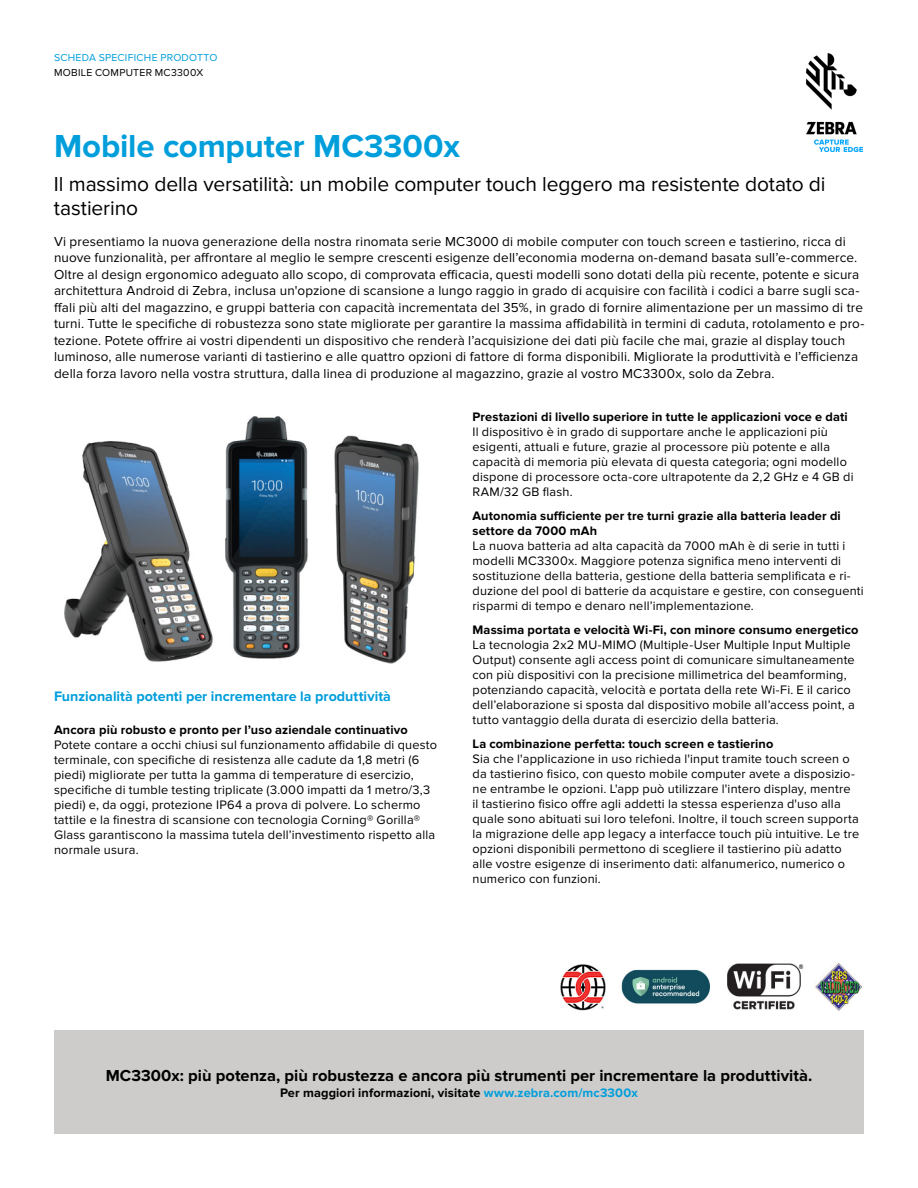
<style>
.page{position:relative;width:918px;height:1188px;background:#fff}
.page>*{position:absolute;margin:0;border:0;box-sizing:border-box;transform-origin:0 0}
.t1{font:700 33px "Proxima Nova";letter-spacing:-.005em;color:#009edb}
.t2{font:21px/24px "Proxima Nova";letter-spacing:-.005em;color:#000}
.t3{font:700 16.5px "Proxima Nova";color:#000}
.t4{font:700 14.25px "Proxima Nova";color:#009edb}
.t5{font:13.5px/16.5px "Proxima Nova";letter-spacing:.01em;color:#000}
.t6{font:12.75px/15px "Proxima Nova";letter-spacing:.015em;color:#000}
.t7{font:700 12.75px/15px "Proxima Nova";letter-spacing:.01em;color:#000}
.t8{font:10.5px "Proxima Nova";letter-spacing:.025em;color:#009edb}
.t9{font:10.5px "Proxima Nova";letter-spacing:.025em;color:#000}
.s1{color:#009edb}
</style>
<div class="page">
<img style="left:806px;top:54px;width:56px;height:97px">
<div style="left:54px;top:1031px;width:810px;height:103px;background:#cdccca"></div>
<img style="left:560px;top:962px;width:303px;height:49px">
<img style="left:64px;top:416px;width:355px;height:248px">
<p class="t8" style="left:54px;top:52px;width:165px">SCHEDA SPECIFICHE PRODOTTO</p>
<p class="t9" style="left:54px;top:66px;width:151px">MOBILE COMPUTER MC3300X</p>
<h1 class="t1" style="left:54px;top:127px;width:408px">Mobile computer MC3300x</h1>
<h2 class="t2" style="left:54px;top:173px;width:773px">Il massimo della versatilità: un mobile computer touch leggero ma resistente dotato di tastierino</h2>
<p class="t5" style="left:54px;top:233px;width:812px">Vi presentiamo la nuova generazione della nostra rinomata serie MC3000 di mobile computer con touch screen e tastierino, ricca di nuove funzionalità, per affrontare al meglio le sempre crescenti esigenze dell’economia moderna on-demand basata sull’e-commerce.<br>Oltre al design ergonomico adeguato allo scopo, di comprovata efficacia, questi modelli sono dotati della più recente, potente e sicura architettura Android di Zebra, inclusa un'opzione di scansione a lungo raggio in grado di acquisire con facilità i codici a barre sugli sca&shy;ffali più alti del magazzino, e gruppi batteria con capacità incrementata del 35%, in grado di fornire alimentazione per un massimo di tre turni. Tutte le specifiche di robustezza sono state migliorate per garantire la massima affidabilità in termini di caduta, rotolamento e pro&shy;tezione. Potete offrire ai vostri dipendenti un dispositivo che renderà l’acquisizione dei dati più facile che mai, grazie al display touch luminoso, alle numerose varianti di tastierino e alle quattro opzioni di fattore di forma disponibili. Migliorate la produttività e l’efficienza della forza lavoro nella vostra struttura, dalla linea di produzione al magazzino, grazie al vostro MC3300x, solo da Zebra.</p>
<p class="t4" style="left:54px;top:688px;width:339px">Funzionalità potenti per incrementare la produttività</p>
<p class="t7" style="left:54px;top:722px;width:355px">Ancora più robusto e pronto per l’uso aziendale continuativo</p>
<p class="t6" style="left:54px;top:737px;width:385px">Potete contare a occhi chiusi sul funzionamento affidabile di questo terminale, con specifiche di resistenza alle cadute da 1,8 metri (6 piedi) migliorate per tutta la gamma di temperature di esercizio, specifiche di tumble testing triplicate (3.000 impatti da 1 metro/3,3 piedi) e, da oggi, protezione IP64 a prova di polvere. Lo schermo tattile e la finestra di scansione con tecnologia Corning® Gorilla® Glass garantiscono la massima tutela dell’investimento rispetto alla normale usura.</p>
<p class="t7" style="left:472px;top:410px;width:377px">Prestazioni di livello superiore in tutte le applicazioni voce e dati</p>
<p class="t6" style="left:472px;top:425px;width:383px">Il dispositivo è in grado di supportare anche le applicazioni più esigenti, attuali e future, grazie al processore più potente e alla capacità di memoria più elevata di questa categoria; ogni modello dispone di processore octa-core ultrapotente da 2,2 GHz e 4 GB di RAM/32 GB flash.</p>
<p class="t7" style="left:472px;top:509px;width:370px">Autonomia sufficiente per tre turni grazie alla batteria leader di settore da 7000 mAh</p>
<p class="t6" style="left:472px;top:539px;width:393px">La nuova batteria ad alta capacità da 7000 mAh è di serie in tutti i modelli MC3300x. Maggiore potenza significa meno interventi di sostituzione della batteria, gestione della batteria semplificata e ri&shy;duzione del pool di batterie da acquistare e gestire, con conseguenti risparmi di tempo e denaro nell’implementazione.</p>
<p class="t7" style="left:472px;top:623px;width:387px">Massima portata e velocità Wi-Fi, con minore consumo energetico</p>
<p class="t6" style="left:472px;top:638px;width:384px">La tecnologia 2x2 MU-MIMO (Multiple-User Multiple Input Multiple Output) consente agli access point di comunicare simultaneamente con più dispositivi con la precisione millimetrica del beamforming, potenziando capacità, velocità e portata della rete Wi-Fi. E il carico dell’elaborazione si sposta dal dispositivo mobile all’access point, a tutto vantaggio della durata di esercizio della batteria.</p>
<p class="t7" style="left:472px;top:737px;width:302px">La combinazione perfetta: touch screen e tastierino</p>
<p class="t6" style="left:472px;top:752px;width:388px">Sia che l'applicazione in uso richieda l'input tramite touch screen o da tastierino fisico, con questo mobile computer avete a disposizio&shy;ne entrambe le opzioni. L'app può utilizzare l'intero display, mentre il tastierino fisico offre agli addetti la stessa esperienza d'uso alla quale sono abituati sui loro telefoni. Inoltre, il touch screen supporta la migrazione delle app legacy a interfacce touch più intuitive. Le tre opzioni disponibili permettono di scegliere il tastierino più adatto alle vostre esigenze di inserimento dati: alfanumerico, numerico o numerico con funzioni.</p>
<p class="t3" style="left:106px;top:1066px;width:708px">MC3300x: più potenza, più robustezza e ancora più strumenti per incrementare la produttività.</p>
<p class="t7" style="left:280px;top:1085px;width:359px">Per maggiori informazioni, visitate <span class="s1">www.zebra.com/mc3300x</span></p>
</div>
